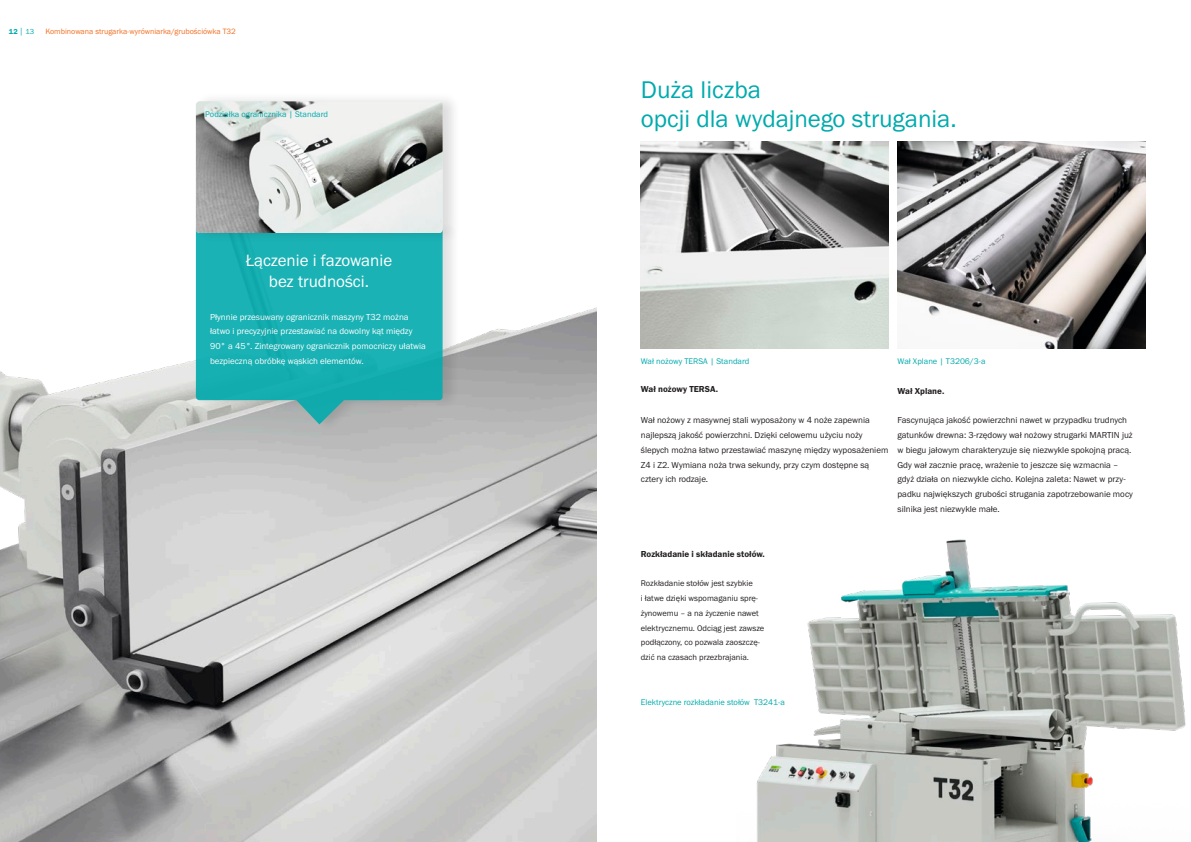
<style>
.page{position:relative;width:1191px;height:842px;background:#fff}
.page>*{position:absolute;margin:0;border:0;box-sizing:border-box;transform-origin:0 0}
.t1{font:25px/29.6px "Franklin Gothic URW Boo";color:#00aaad}
.t2{font:17px/21px "Franklin Gothic URW Boo";color:#fff;text-align:center}
.t3{font:9px/14.8px "Franklin Gothic URW Boo";color:#231f20}
.t4{font:9px/14.8px "Franklin Gothic URW Boo";color:#fff}
.t5{font:9px "Franklin Gothic URW Dem";color:#231f20}
.t6{font:8.5px/14.8px "Franklin Gothic URW Boo";color:#231f20}
.t7{font:8.5px "Franklin Gothic URW Boo";color:#00aaad}
.t8{font:8px "Franklin Gothic URW Boo";color:#f36e21}
.t9{font:7.5px "Franklin Gothic URW Dem";color:#00aaad}
.s1{font-family:"Franklin Gothic URW Boo";font-size:9.4px}
.s2{font-family:"Franklin Gothic URW Boo"}
</style>
<div class="page">
<img style="left:757px;top:539px;width:429px;height:303px">
<img style="left:641px;top:142px;width:248px;height:207px">
<img style="left:897px;top:142px;width:248px;height:207px">
<img style="left:0;top:308px;width:596px;height:534px">
<div style="left:195px;top:220px;width:265px;height:213px;background:#231f20;opacity:.15"></div>
<svg style="left:196px;top:243px;width:246px;height:181px;background:#2ab1b3"></svg>
<div style="left:195px;top:92px;width:265px;height:151px;background:#231f20;opacity:.15"></div>
<img style="left:196px;top:101px;width:246px;height:132px">
<p class="t9" style="left:9px;top:26px;width:27px">12 <span class="s1">|</span> <span class="s2">13</span></p>
<p class="t8" style="left:45px;top:26px;width:192px">Kombinowana strugarka-wyrówniarka/grubościówka T32</p>
<p class="t7" style="left:205px;top:109px;width:124px">Podziałka ogranicznika | Standard</p>
<h2 class="t2" style="left:246px;top:250px;width:148px">Łączenie i fazowanie bez trudności.</h2>
<p class="t4" style="left:210px;top:309px;width:217px">Płynnie przesuwany ogranicznik maszyny T32 można łatwo i precyzyjnie przestawiać na dowolny kąt między 90° a 45°. Zintegrowany ogranicznik pomocniczy ułatwia bezpieczną obróbkę wąskich elementów.</p>
<h1 class="t1" style="left:641px;top:74px;width:317px">Duża liczba<br>opcji dla wydajnego strugania.</h1>
<p class="t7" style="left:641px;top:356px;width:110px">Wał nożowy TERSA | Standard</p>
<p class="t7" style="left:897px;top:356px;width:89px">Wał Xplane | T3206/3-a</p>
<p class="t5" style="left:641px;top:384px;width:79px">Wał nożowy TERSA.</p>
<p class="t3" style="left:641px;top:413px;width:249px">Wał nożowy z masywnej stali wyposażony w 4 noże zapewnia najlepszą jakość powierzchni. Dzięki celowemu użyciu noży ślepych można łatwo przestawiać maszynę między wyposażeniem Z4 i Z2. Wymiana noża trwa sekundy, przy czym dostępne są cztery ich rodzaje.</p>
<p class="t5" style="left:897px;top:385px;width:48px">Wał Xplane.</p>
<p class="t3" style="left:897px;top:413px;width:237px">Fascynująca jakość powierzchni nawet w przypadku trudnych gatunków drewna: 3-rzędowy wał nożowy strugarki MARTIN już w biegu jałowym charakteryzuje się niezwykle spokojną pracą.<br>Gdy wał zacznie pracę, wrażenie to jeszcze się wzmacnia – gdyż działa on niezwykle cicho. Kolejna zaleta: Nawet w przy&shy;padku największych grubości strugania zapotrzebowanie mocy silnika jest niezwykle małe.</p>
<p class="t5" style="left:641px;top:548px;width:126px">Rozkładanie i składanie stołów.</p>
<p class="t6" style="left:641px;top:576px;width:125px">Rozkładanie stołów jest szybkie<br>i łatwe dzięki wspomaganiu sprę&shy;żynowemu – a na życzenie nawet elektrycznemu. Odciąg jest zawsze podłączony, co pozwala zaoszczę&shy;dzić na czasach przezbrajania.</p>
<p class="t7" style="left:641px;top:696px;width:146px">Elektryczne rozkładanie stołów T3241-a</p>
</div>
